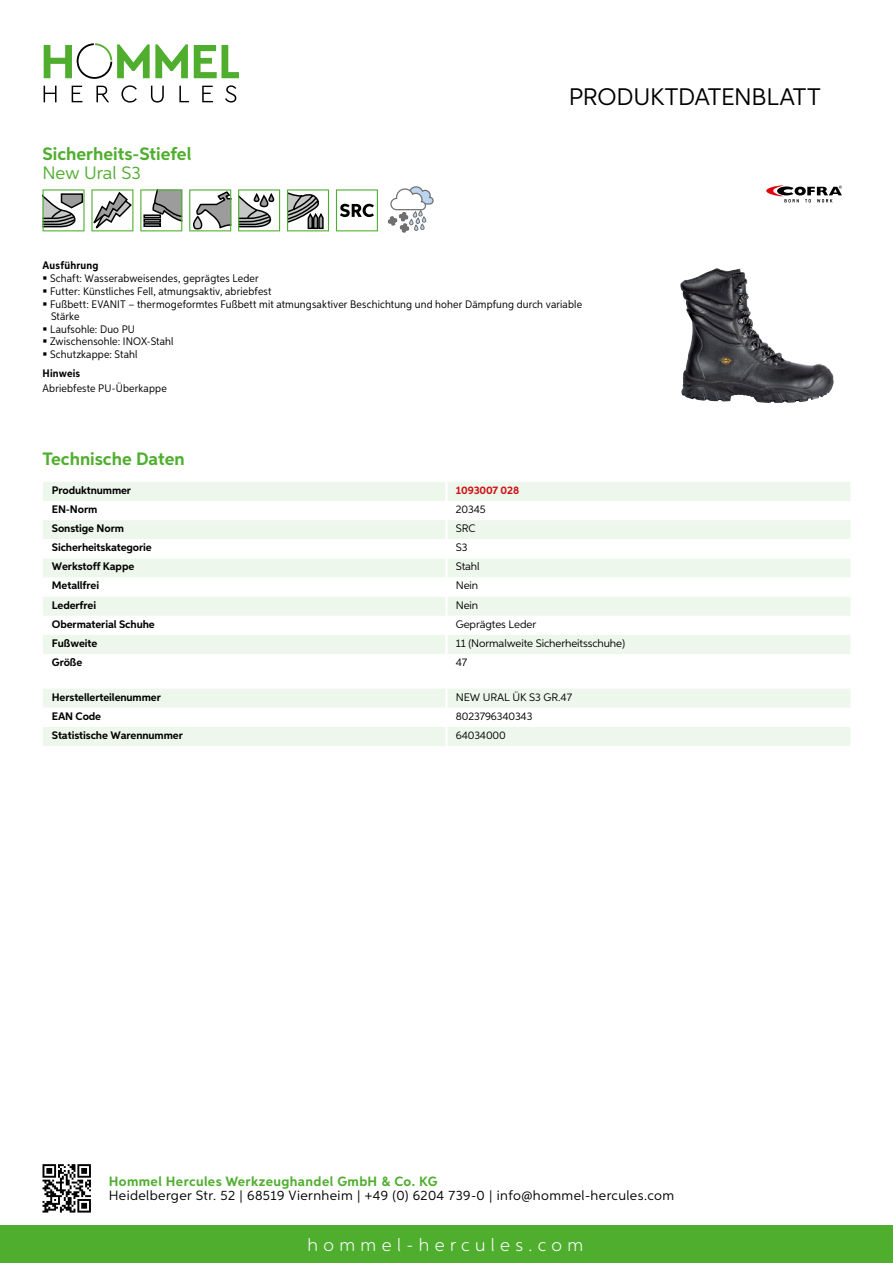
<style>
.page{position:relative;width:893px;height:1263px;background:#fff}
.page>*{position:absolute;margin:0;border:0;box-sizing:border-box;transform-origin:0 0}
.t1{font:24px "Aspira";letter-spacing:-.01em;color:#000}
.t2{font:700 18px "Aspira";color:#50ae2f}
.t3{font:300 18px "Aspira";letter-spacing:.3em;color:#fff}
.t4{font:18px "Aspira";color:#50ae2f}
.t5{font:13.5px "Aspira";letter-spacing:.03em;color:#000}
.t6{font:700 13.5px "Aspira";letter-spacing:.03em;color:#50ae2f}
.t7{font:10.95px/12.6px "Aspira Nar";letter-spacing:.015em;color:#000}
.t8{font:700 10.95px "Aspira";letter-spacing:-.01em;color:#000}
.t9{font:10.95px "Aspira";letter-spacing:-.01em;color:#000}
.t10{font:700 10.95px "Aspira Nar";letter-spacing:.02em;color:#000}
.t11{font:700 10.95px "Aspira";letter-spacing:-.01em;color:#cd1013}
</style>
<div class="page">
<div style="left:0;top:1226px;width:893px;height:37px;background:#50ae2f"></div>
<svg style="left:43px;top:1164px;width:48px;height:48px"></svg>
<svg style="left:194px;top:45px;width:45px;height:33px"></svg>
<svg style="left:44px;top:43px;width:144px;height:36px"></svg>
<svg style="left:44px;top:86px;width:13px;height:16px"></svg>
<svg style="left:72px;top:86px;width:10px;height:16px"></svg>
<svg style="left:96px;top:86px;width:13px;height:16px"></svg>
<svg style="left:121px;top:85px;width:16px;height:18px"></svg>
<svg style="left:151px;top:86px;width:13px;height:17px"></svg>
<svg style="left:179px;top:86px;width:10px;height:16px"></svg>
<svg style="left:202px;top:86px;width:11px;height:16px"></svg>
<svg style="left:225px;top:85px;width:11px;height:18px"></svg>
<div style="left:43px;top:482px;width:807px;height:19px;background:#eef7eb"></div>
<svg style="left:43px;top:520px;width:807px;height:134px;fill:#eef7eb"></svg>
<hr style="left:445px;top:482px;width:3px;height:19px;background:#fff">
<hr style="left:445px;top:520px;width:3px;height:19px;background:#fff">
<hr style="left:445px;top:539px;width:3px;height:19px;background:#fff">
<hr style="left:445px;top:558px;width:3px;height:19px;background:#fff">
<hr style="left:445px;top:577px;width:3px;height:20px;background:#fff">
<hr style="left:445px;top:597px;width:3px;height:19px;background:#fff">
<hr style="left:445px;top:616px;width:3px;height:19px;background:#fff">
<hr style="left:445px;top:635px;width:3px;height:19px;background:#fff">
<svg style="left:43px;top:689px;width:807px;height:57px"></svg>
<hr style="left:445px;top:727px;width:3px;height:19px;background:#fff">
<svg style="left:43px;top:189px;width:90px;height:42px"></svg>
<svg style="left:140px;top:189px;width:42px;height:42px"></svg>
<svg style="left:189px;top:189px;width:42px;height:42px"></svg>
<svg style="left:238px;top:189px;width:42px;height:42px"></svg>
<svg style="left:287px;top:189px;width:42px;height:42px"></svg>
<svg style="left:336px;top:189px;width:42px;height:42px"></svg>
<svg style="left:388px;top:186px;width:46px;height:47px"></svg>
<img style="left:680px;top:268px;width:154px;height:135px">
<svg style="left:766px;top:185px;width:76px;height:17px"></svg>
<h2 class="t2" style="left:43px;top:142px;width:150px">Sicherheits-Stiefel</h2>
<h2 class="t4" style="left:43px;top:162px;width:100px">New U ral S3</h2>
<h1 class="t1" style="left:569px;top:82px;width:253px">Produktdatenblatt</h1>
<p class="t10" style="left:43px;top:259px;width:58px">Ausführung</p>
<p class="t7" style="left:50px;top:272px;width:533px">Schaft: Wasserabweisendes, geprägtes Leder<br>Futter: Künstliches Fell, atmungsaktiv, abriebfest<br>Fußbett: EVANIT – thermogeformtes Fußbett mit atmungsaktiver Beschichtung und hoher Dämpfung durch variable Stärke<br>Laufsohle: Duo PU<br>Zwischensohle: INOX-Stahl<br>Schutzkappe: Stahl</p>
<p class="t10" style="left:43px;top:367px;width:39px">Hinweis</p>
<p class="t7" style="left:43px;top:382px;width:126px">Abriebfeste PU-Überkappe</p>
<h2 class="t2" style="left:43px;top:448px;width:144px">Technische Daten</h2>
<p class="t8" style="left:52px;top:483px;width:81px">Produktnummer</p>
<p class="t11" style="left:456px;top:483px;width:65px">1093007 028</p>
<p class="t8" style="left:52px;top:502px;width:47px">EN-Norm</p>
<p class="t9" style="left:456px;top:502px;width:31px">20345</p>
<p class="t8" style="left:52px;top:521px;width:74px">Sonstige Norm</p>
<p class="t9" style="left:456px;top:522px;width:21px">SRC</p>
<p class="t8" style="left:52px;top:541px;width:101px">Sicherheitskategorie</p>
<p class="t9" style="left:456px;top:541px;width:13px">S3</p>
<p class="t8" style="left:52px;top:560px;width:84px">Werkstoff Kappe</p>
<p class="t9" style="left:456px;top:560px;width:25px">Stahl</p>
<p class="t8" style="left:52px;top:579px;width:49px">Metallfrei</p>
<p class="t9" style="left:456px;top:579px;width:24px">Nein</p>
<p class="t8" style="left:52px;top:598px;width:46px">Lederfrei</p>
<p class="t9" style="left:456px;top:598px;width:24px">Nein</p>
<p class="t8" style="left:52px;top:617px;width:104px">Obermaterial Schuhe</p>
<p class="t9" style="left:456px;top:617px;width:82px">Geprägtes Leder</p>
<p class="t8" style="left:52px;top:636px;width:47px">Fußweite</p>
<p class="t9" style="left:456px;top:636px;width:171px">11 (N ormalweite Sicherheitsschuhe)</p>
<p class="t8" style="left:52px;top:655px;width:32px">Größe</p>
<p class="t9" style="left:456px;top:655px;width:13px">47</p>
<p class="t8" style="left:52px;top:690px;width:111px">Herstellerteilenummer</p>
<p class="t9" style="left:456px;top:690px;width:35px">NE W URAL</p>
<p class="t9" style="left:513px;top:690px;width:61px">ÜK S3 GR.47</p>
<p class="t8" style="left:52px;top:709px;width:51px">EAN Code</p>
<p class="t9" style="left:456px;top:709px;width:78px">8023796340343</p>
<p class="t8" style="left:52px;top:728px;width:132px">Statistische Warennummer</p>
<p class="t9" style="left:456px;top:728px;width:52px">64034000</p>
<p class="t6" style="left:109px;top:1172px;width:330px">Hommel Hercules Werkzeughandel GmbH &amp; Co. KG</p>
<p class="t5" style="left:109px;top:1187px;width:567px">Heidelberger Str. 52 | 68519 Viernheim | +49 (0) 6204 739-0 | info@hommel-hercules.com</p>
<h2 class="t3" style="left:307px;top:1234px;width:277px">hommel-hercules.com</h2>
</div>
